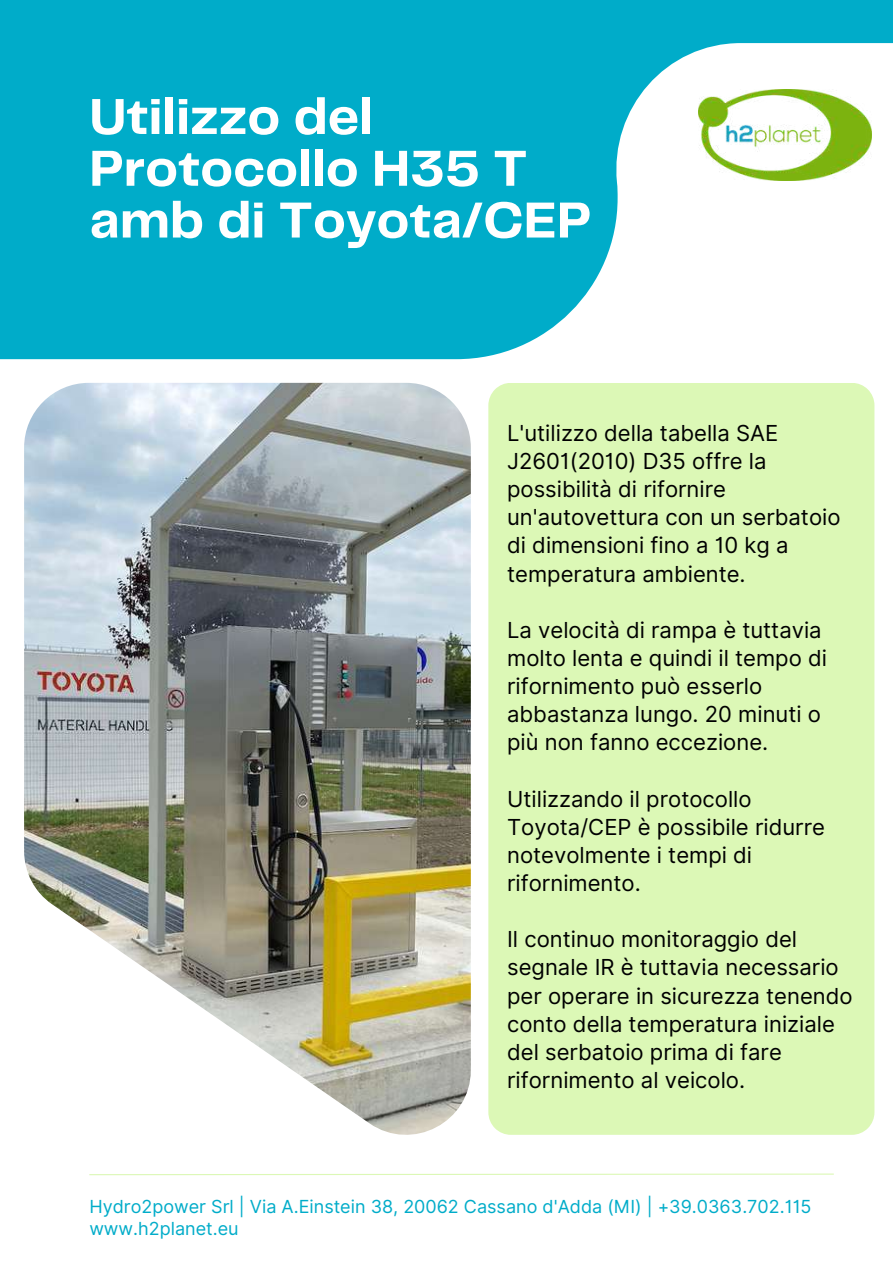
<style>
.page{position:relative;width:893px;height:1264px;background:#fff}
.page>*{position:absolute;margin:0;border:0;box-sizing:border-box;transform-origin:0 0}
.t1{font:700 52.5px/51.8px "Telegraf";color:#fff}
.t2{font:22.05px/28.2px "Inter";color:#000001}
.t3{font:18px/22.5px "Inter";color:#00acc9}
</style>
<div class="page">
<svg style="left:0;top:0;width:892px;height:359px;fill:#00acc9"></svg>
<div style="left:488px;top:383px;width:386px;height:751px;background:#dcf8b6"></div>
<img style="left:24px;top:383px;width:447px;height:751px">
<svg style="left:89px;top:1173px;width:745px;height:2px"></svg>
<img style="left:698px;top:89px;width:173px;height:91px">
<h1 class="t1" style="left:89px;top:93px;width:503px">Utilizzo del<br>Protocollo H35 T amb di Toyota/CEP</h1>
<p class="t2" style="left:507px;top:418px;width:335px">L'utilizzo della tabella SAE<br>J2601(2010) D35 offre la possibilità di rifornire un'autovettura con un serbatoio di dimensioni fino a 10 kg a temperatura ambiente.</p>
<p class="t2" style="left:507px;top:615px;width:321px">La velocità di rampa è tuttavia molto lenta e quindi il tempo di rifornimento può esserlo abbastanza lungo. 20 minuti o più non fanno eccezione.</p>
<p class="t2" style="left:507px;top:784px;width:319px">Utilizzando il protocollo<br>Toyota/CEP è possibile ridurre notevolmente i tempi di rifornimento.</p>
<p class="t2" style="left:507px;top:925px;width:347px">Il continuo monitoraggio del segnale IR è tuttavia necessario per operare in sicurezza tenendo conto della temperatura iniziale del serbatoio prima di fare rifornimento al veicolo.</p>
<p class="t3" style="left:89px;top:1194px;width:723px">Hydro2power Srl | Via A.Einstein 38, 20062 Cassano d'Adda (MI) | +39.0363.702.115 www.h2planet.eu</p>
</div>
